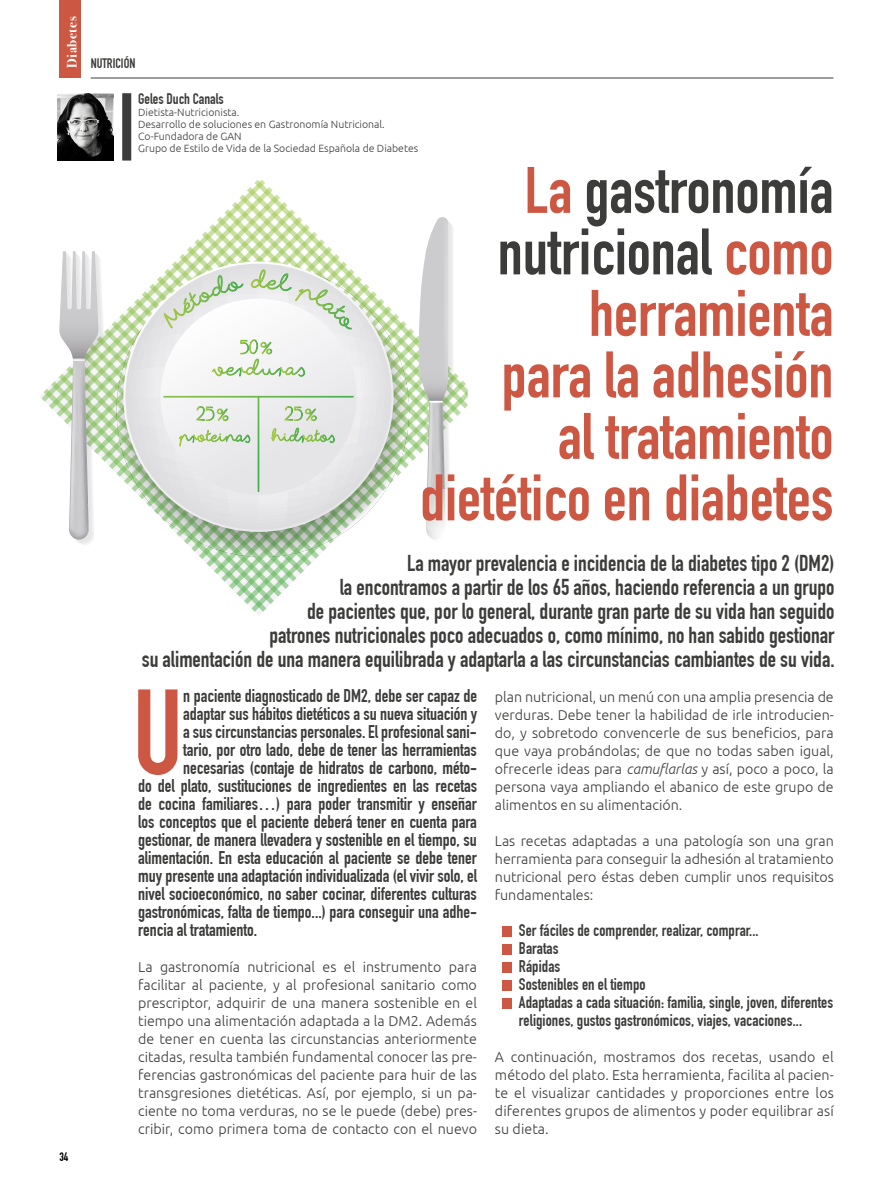
<style>
.page{position:relative;width:893px;height:1191px;background:#fff}
.page>*{position:absolute;margin:0;border:0;box-sizing:border-box;transform-origin:0 0}
.t1{font:119.1px "DIN Engschrift Std";color:#cc5844}
.t2{font:64.5px/61.5px "DIN Engschrift Std";color:#cc5844;text-align:right}
.t3{font:22.5px/24px "DIN Engschrift Std";color:#3c3c3b;text-align:right}
.t4{font:18px "DIN Engschrift Std";color:#3c3c3b}
.t5{font:16.5px/18px "DIN Engschrift Std";letter-spacing:.005em;color:#3c3c3b}
.t6{font:15px "DIN Engschrift Std";color:#3c3c3b}
.t7{font:300 14.25px/18px "Ubuntu";color:#3c3c3b;text-align:justify}
.t8{font:13.5px "DIN Engschrift Std";color:#3c3c3b}
.t9{font:700 13.5px "Bodoni Svty Two ITCTT";letter-spacing:.04em;color:#fff}
.t10{font:12px "DIN Engschrift Std";color:#000}
.t11{font:300 10.5px/12px "Ubuntu";color:#3c3c3b}
.s1{color:#3c3c3b}
.s2{font-style:italic}
</style>
<div class="page">
<hr style="left:91px;top:78px;width:742px;height:1px;background:#3c3c3b">
<div style="left:60px;top:0;width:21px;height:78px;background:#cc5844"></div>
<svg style="left:195px;top:224px;width:224px;height:234px"></svg>
<svg style="left:224px;top:179px;width:244px;height:250px"></svg>
<svg style="left:51px;top:377px;width:245px;height:225px"></svg>
<svg style="left:74px;top:547px;width:229px;height:32px"></svg>
<svg style="left:82px;top:547px;width:235px;height:24px"></svg>
<svg style="left:104px;top:324px;width:13px;height:225px"></svg>
<svg style="left:117px;top:264px;width:292px;height:293px"></svg>
<svg style="left:125px;top:264px;width:266px;height:266px"></svg>
<div style="left:160px;top:299px;width:197px;height:196px;background:#f3f3f4;border-radius:98px"></div>
<svg style="left:59px;top:251px;width:47px;height:296px"></svg>
<svg style="left:419px;top:217px;width:36px;height:272px"></svg>
<svg style="left:162px;top:274px;width:82px;height:55px"></svg>
<svg style="left:250px;top:268px;width:103px;height:62px"></svg>
<svg style="left:212px;top:339px;width:94px;height:38px"></svg>
<svg style="left:163px;top:396px;width:191px;height:96px"></svg>
<svg style="left:398px;top:489px;width:50px;height:63px"></svg>
<div style="left:122px;top:93px;width:9px;height:68px;background:#3c3c3b"></div>
<img style="left:57px;top:94px;width:57px;height:67px">
<div style="left:502px;top:925px;width:10px;height:11px;background:#cc5844"></div>
<div style="left:502px;top:943px;width:10px;height:11px;background:#cc5844"></div>
<div style="left:502px;top:961px;width:10px;height:11px;background:#cc5844"></div>
<div style="left:502px;top:979px;width:10px;height:11px;background:#cc5844"></div>
<div style="left:502px;top:997px;width:10px;height:11px;background:#cc5844"></div>
<p class="t9" style="left:61px;top:68px;width:53px;rotate:-90deg">Diabetes</p>
<p class="t10" style="left:60px;top:1149px;width:10px">34</p>
<p class="t8" style="left:91px;top:55px;width:46px">NUTRICIÓN</p>
<p class="t6" style="left:138px;top:90px;width:87px">Geles Duch Canals</p>
<p class="t11" style="left:138px;top:106px;width:282px">Dietista-Nutricionista.<br>Desarrollo de soluciones en Gastronomía Nutricional.<br>Co-Fundadora de GAN<br>Grupo de Estilo de Vida de la Sociedad Española de Diabetes</p>
<h2 class="t2" style="left:420px;top:160px;width:415px">La <span class="s1">gastronomía nutricional</span> como herramienta<br>para la adhesión<br>al tratamiento dietético en diabetes</h2>
<p class="t3" style="left:142px;top:551px;width:694px">La mayor prevalencia e incidencia de la diabetes tipo 2 (DM2)<br>la encontramos a partir de los 65 años, haciendo referencia a un grupo<br>de pacientes que, por lo general, durante gran parte de su vida han seguido<br>patrones nutricionales poco adecuados o, como mínimo, no han sabido gestionar<br>su alimentación de una manera equilibrada y adaptarla a las circunstancias cambiantes de su vida.</p>
<h1 class="t1" style="left:132px;top:662px;width:52px">U</h1>
<p class="t4" style="left:183px;top:685px;width:295px">n paciente diagnosticado de DM2, debe ser capaz de</p>
<p class="t4" style="left:183px;top:703px;width:295px">adaptar sus hábitos dietéticos a su nueva situación y</p>
<p class="t4" style="left:183px;top:721px;width:295px">a sus circunstancias personales. El profesional sani-</p>
<p class="t4" style="left:183px;top:739px;width:295px">tario, por otro lado, debe de tener las herramientas</p>
<p class="t4" style="left:183px;top:757px;width:295px">necesarias (contaje de hidratos de carbono, méto-</p>
<p class="t4" style="left:138px;top:775px;width:340px">do del plato, sustituciones de ingredientes en las recetas</p>
<p class="t4" style="left:138px;top:793px;width:340px">de cocina familiares…) para poder transmitir y enseñar</p>
<p class="t4" style="left:138px;top:811px;width:340px">los conceptos que el paciente deberá tener en cuenta para</p>
<p class="t4" style="left:138px;top:829px;width:340px">gestionar, de manera llevadera y sostenible en el tiempo, su</p>
<p class="t4" style="left:138px;top:847px;width:340px">alimentación. En esta educación al paciente se debe tener</p>
<p class="t4" style="left:138px;top:865px;width:340px">muy presente una adaptación individualizada (el vivir solo, el</p>
<p class="t4" style="left:138px;top:883px;width:340px">nivel socioeconómico, no saber cocinar, diferentes culturas</p>
<p class="t4" style="left:138px;top:901px;width:340px">gastronómicas, falta de tiempo...) para conseguir una adhe-</p>
<p class="t4" style="left:138px;top:919px;width:120px">rencia al tratamiento.</p>
<p class="t7" style="left:138px;top:958px;width:340px">La gastronomía nutricional es el instrumento para facilitar al paciente, y al profesional sanitario como prescriptor, adquirir de una manera sostenible en el tiempo una alimentación adaptada a la DM2. Además de tener en cuenta las circunstancias anteriormente citadas, resulta también fundamental conocer las pre&shy;ferencias gastronómicas del paciente para huir de las transgresiones dietéticas. Así, por ejemplo, si un pa&shy;ciente no toma verduras, no se le puede (debe) pres&shy;cribir, como primera toma de contacto con el nuevo</p>
<p class="t7" style="left:495px;top:688px;width:340px">plan nutricional, un menú con una amplia presencia de verduras. Debe tener la habilidad de irle introducien&shy;do, y sobretodo convencerle de sus beneficios, para que vaya probándolas; de que no todas saben igual, ofrecerle ideas para <span class="s2">camuflarlas</span> y así, poco a poco, la persona vaya ampliando el abanico de este grupo de alimentos en su alimentación.</p>
<p class="t7" style="left:495px;top:832px;width:340px">Las recetas adaptadas a una patología son una gran herramienta para conseguir la adhesión al tratamiento nutricional pero éstas deben cumplir unos requisitos fundamentales:</p>
<p class="t5" style="left:519px;top:921px;width:316px">Ser fáciles de comprender, realizar, comprar...<br>Baratas<br>Rápidas<br>Sostenibles en el tiempo<br>Adaptadas a cada situación: familia, single, joven, diferentes religiones, gustos gastronómicos, viajes, vacaciones...</p>
<p class="t7" style="left:495px;top:1048px;width:340px">A continuación, mostramos dos recetas, usando el método del plato. Esta herramienta, facilita al pacien&shy;te el visualizar cantidades y proporciones entre los diferentes grupos de alimentos y poder equilibrar así su dieta.</p>
</div>
